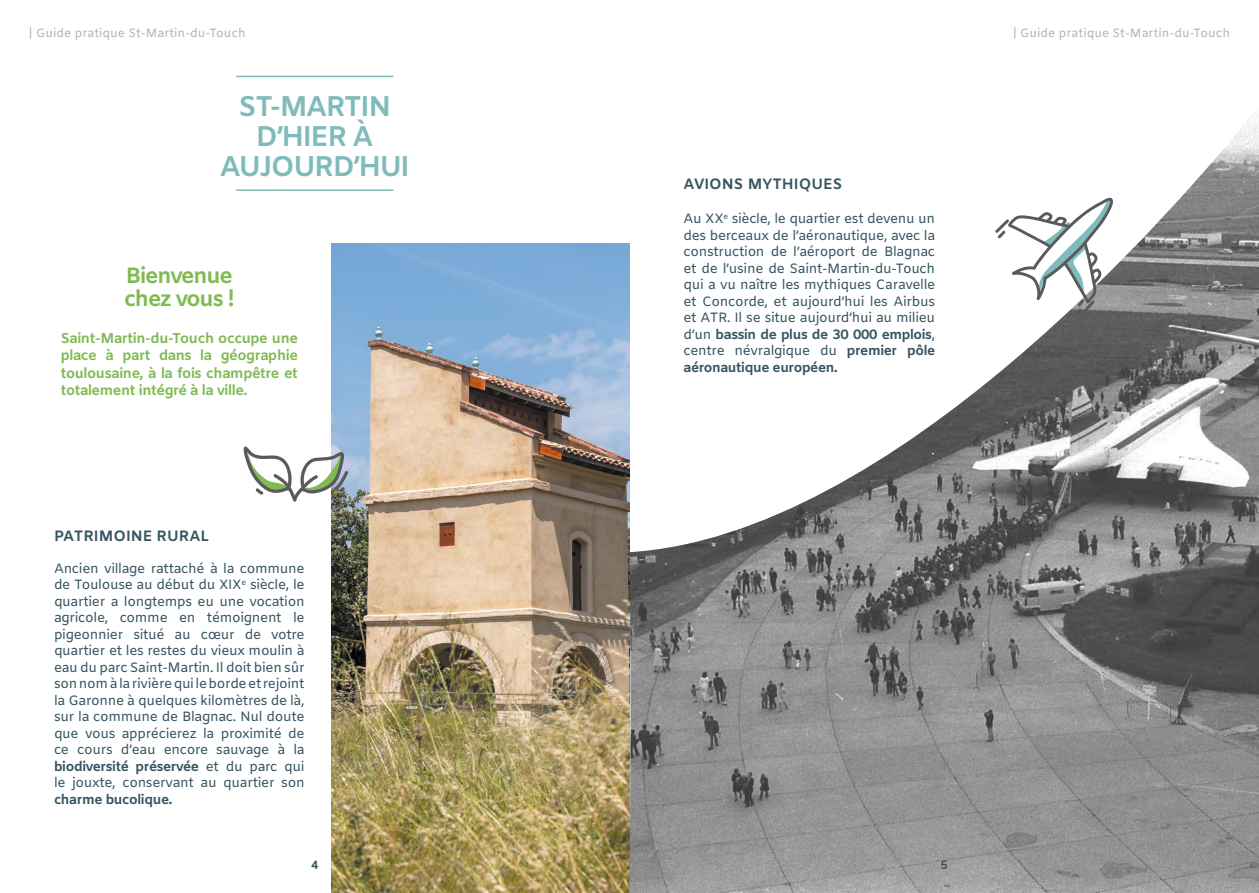
<style>
.page{position:relative;width:1259px;height:893px;background:#fff}
.page>*{position:absolute;margin:0;border:0;box-sizing:border-box;transform-origin:0 0}
.t1{font:700 28.5px/30px "Amiko";letter-spacing:-.05em;color:#80bbbb;text-align:center}
.t2{font:700 22.2px/23.7px "Amiko";letter-spacing:-.05em;color:#7fba53}
.t3{font:700 15px "Amiko";color:#365360}
.t4{font:700 14.25px/17.4px "Amiko";letter-spacing:-.025em;color:#7fba53;text-align:justify}
.t5{font:13.5px/16.5px "Amiko";letter-spacing:-.025em;color:#365360;text-align:justify}
.t6{font:700 13.5px "Amiko";letter-spacing:-.025em;color:#365360}
.t7{font:12px "Amiko";color:#b3b2b2}
.t8{font:700 12px "Amiko";color:#365360}
.s1{font-weight:700}
</style>
<div class="page">
<img style="left:332px;top:243px;width:297px;height:650px">
<hr style="left:236px;top:76px;width:157px;height:1px;background:#80bbbb">
<hr style="left:236px;top:189px;width:157px;height:2px;background:#80bbbb">
<img style="left:629px;top:111px;width:630px;height:782px">
<svg style="left:995px;top:198px;width:118px;height:122px"></svg>
<svg style="left:243px;top:446px;width:105px;height:56px"></svg>
<p class="t7" style="left:29px;top:26px;width:218px">| Guide pratique St-Martin-du-Touch</p>
<p class="t7" style="left:1013px;top:26px;width:218px">| Guide pratique St-Martin-du-Touch</p>
<h1 class="t1" style="left:220px;top:94px;width:191px">ST-MARTIN<br>D’HIER À<br>AUJOURD’HUI</h1>
<h2 class="t2" style="left:124px;top:265px;width:112px">Bienvenue chez vous !</h2>
<p class="t4" style="left:61px;top:330px;width:239px">Saint-Martin-du-Touch occupe une place à part dans la géographie toulousaine, à la fois champêtre et totalement intégré à la ville.</p>
<p class="t3" style="left:54px;top:527px;width:157px">PATRIMOINE RURAL</p>
<p class="t5" style="left:54px;top:561px;width:252px">Ancien village rattaché à la commune de Toulouse au début du XIX<sup>e</sup> siècle, le quartier a longtemps eu une vocation agricole, comme en témoignent le pigeonnier situé au cœur de votre quartier et les restes du vieux moulin à eau du parc Saint-Martin. Il doit bien sûr son nom à la rivière qui le borde et rejoint la Garonne à quelques kilomètres de là, sur la commune de Blagnac. Nul doute que vous apprécierez la proximité de ce cours d’eau encore sauvage à la <span class="s1">biodiversité préservée</span> et du parc qui le jouxte, conservant au quartier son</p>
<p class="t6" style="left:54px;top:791px;width:120px">charme bucolique.</p>
<p class="t3" style="left:683px;top:175px;width:160px">AVIONS MYTHIQUES</p>
<p class="t5" style="left:683px;top:211px;width:253px">Au XX<sup>e</sup> siècle, le quartier est devenu un des berceaux de l’aéronautique, avec la construction de l’aéroport de Blagnac et de l’usine de Saint-Martin-du-Touch qui a vu naître les mythiques Caravelle et Concorde, et aujourd’hui les Airbus et ATR. Il se situe aujourd’hui au milieu d’un <span class="s1">bassin de plus de 30 000 emplois</span>, centre névralgique du <span class="s1">premier pôle aéronautique européen.</span></p>
<p class="t8" style="left:311px;top:857px;width:9px">4</p>
<p class="t8" style="left:940px;top:857px;width:9px">5</p>
</div>
